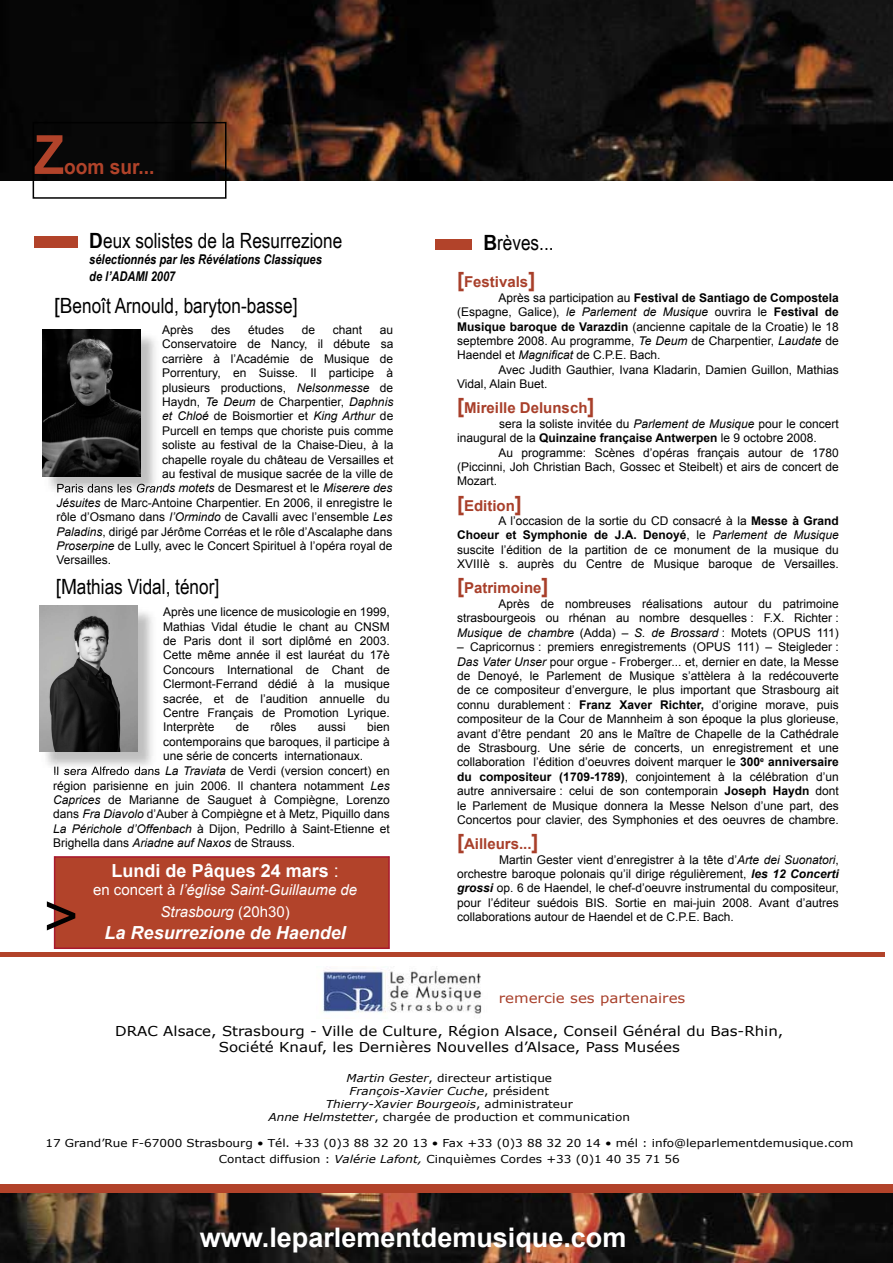
<style>
.page{position:relative;width:893px;height:1263px;background:#fff}
.page>*{position:absolute;margin:0;border:0;box-sizing:border-box;transform-origin:0 0}
.t1{font:60px "Arial";color:#000}
.t2{font:700 54px "Arial Narrow";color:#b1432a;scale:1.11 1}
.t3{font:700 27px "Arial";color:#fff}
.t4{font:21px "Arial Narrow";color:#000;scale:1.11 1}
.t5{font:21px "Arial Narrow";color:#000}
.t6{font:700 21px "Arial Narrow";color:#b1432a;scale:1.11 1}
.t7{font:italic 700 18px "Arial";color:#fff}
.t8{font:700 18px "Arial";color:#fff}
.t9{font:700 15px "Arial";color:#a83f2a}
.t10{font:italic 15px/21.6px "Arial";color:#fff;text-align:center}
.t11{font:13.65px/16.4px "Verdana";color:#000;text-align:center;scale:1.1 1}
.t12{font:13.65px "Verdana";color:#a83f2a;scale:1.1 1}
.t13{font:italic 700 13.5px/16.2px "Arial Narrow";color:#000}
.t14{font:12px/14.4px "Arial";color:#000;text-align:justify}
.t15{font:10.95px/13px "Verdana";color:#000;text-align:center;scale:1.1 1}
.s1{font-weight:700}
.s2{font-size:21px}
.s3{font-style:italic}
.s4{font-weight:700;font-style:italic}
.s5{font-family:"Arial"}
.s6{font-weight:400}
.s7{font-style:normal}
</style>
<div class="page">
<img style="left:0;top:1193px;width:893px;height:70px">
<div style="left:0;top:1184px;width:893px;height:9px;background:#b2432a"></div>
<div style="left:34px;top:236px;width:44px;height:11px;background:#b2432a"></div>
<img style="left:44px;top:331px;width:112px;height:160px">
<img style="left:57px;top:484px;width:75px;height:9px">
<img style="left:137px;top:484px;width:23px;height:9px">
<img style="left:43px;top:330px;width:97px;height:146px">
<img style="left:46px;top:607px;width:107px;height:159px">
<img style="left:54px;top:766px;width:103px;height:6px">
<img style="left:40px;top:606px;width:97px;height:146px">
<div style="left:0;top:952px;width:884px;height:5px;background:#b2432a"></div>
<img style="left:322px;top:967px;width:160px;height:47px">
<div style="left:55px;top:857px;width:334px;height:91px;background:#b2432a"></div>
<hr style="left:54px;top:857px;width:1px;height:91px;background:#a9192d">
<hr style="left:55px;top:947px;width:334px;height:2px;background:#a9192d">
<hr style="left:388px;top:857px;width:2px;height:91px;background:#a9192d">
<hr style="left:55px;top:856px;width:334px;height:2px;background:#a9192d">
<img style="left:0;top:0;width:893px;height:180px">
<hr style="left:33px;top:123px;width:1px;height:75px;background:#000">
<hr style="left:33px;top:197px;width:193px;height:2px;background:#000">
<hr style="left:225px;top:123px;width:1px;height:75px;background:#000">
<hr style="left:33px;top:122px;width:193px;height:1px;background:#000">
<div style="left:435px;top:240px;width:37px;height:10px;background:#b2432a"></div>
<h2 class="t2" style="left:34px;top:114px;width:29px">Z</h2>
<h3 class="t6" style="left:64px;top:151px;width:83px">oom sur...</h3>
<h3 class="t5" style="left:89px;top:225px;width:255px"><span class="s1">D</span>eux solistes de la Resurrezione</h3>
<p class="t13" style="left:89px;top:251px;width:234px">sélectionnés par les Révélations Classiques de l’ADAMI 2007</p>
<h3 class="t5" style="left:483px;top:227px;width:72px"><span class="s1">B</span>rèves...</h3>
<p class="t9" style="left:457px;top:272px;width:80px"><span class="s2">[</span>Festivals<span class="s2">]</span></p>
<p class="t14" style="left:457px;top:291px;width:383px;text-indent:41px">Après sa participation au <span class="s1">Festival de Santiago de Compostela </span>(Espagne, Galice), <span class="s3">le Parlement de Musique</span> ouvrira le <span class="s1">Festival de Musique baroque de Varazdin</span> (ancienne capitale de la Croatie) le 18 septembre 2008. Au programme, <span class="s3">Te Deum</span> de Charpentier, <span class="s3">Laudate</span> de Haendel et <span class="s3">Magnificat</span> de C.P.E. Bach.</p>
<p class="t14" style="left:457px;top:363px;width:383px;text-indent:41px">Avec Judith Gauthier, Ivana Kladarin, Damien Guillon, Mathias<br>Vidal, Alain Buet.</p>
<p class="t9" style="left:457px;top:398px;width:139px"><span class="s2">[</span>Mireille Delunsch<span class="s2">]</span></p>
<p class="t14" style="left:457px;top:417px;width:383px;text-indent:42px">sera la soliste invitée du <span class="s3">Parlement de Musique</span> pour le concert inaugural de la <span class="s1">Quinzaine française Antwerpen</span> le 9 octobre 2008.</p>
<p class="t14" style="left:457px;top:445px;width:383px;text-indent:41px">Au programme: Scènes d’opéras français autour de 1780 (Piccinni, Joh Christian Bach, Gossec et Steibelt) et airs de concert de Mozart.</p>
<p class="t9" style="left:457px;top:495px;width:66px"><span class="s2">[</span>Edition<span class="s2">]</span></p>
<p class="t14" style="left:457px;top:514px;width:383px;text-indent:41px">A l’occasion de la sortie du CD consacré à la <span class="s1">Messe à Grand Choeur et Symphonie de J.A. Denoyé</span>, le <span class="s3">Parlement de Musique </span>suscite l’édition de la partition de ce monument de la musique du XVIIIè s. auprès du Centre de Musique baroque de Versailles.</p>
<p class="t9" style="left:457px;top:578px;width:93px"><span class="s2">[</span>Patrimoine<span class="s2">]</span></p>
<p class="t14" style="left:457px;top:597px;width:383px;text-indent:41px">Après de nombreuses réalisations autour du patrimoine strasbourgeois ou rhénan au nombre desquelles : F.X. Richter :<br><span class="s3">Musique de chambre</span> (Adda) – <span class="s3">S. de Brossard</span> : Motets (OPUS 111)</p>
<p class="t14" style="left:457px;top:640px;width:383px">– Capricornus : premiers enregistrements (OPUS 111) – Steigleder :<br><span class="s3">Das Vater Unser</span> pour orgue - Froberger... et, dernier en date, la Messe de Denoyé, le Parlement de Musique s’attèlera à la redécouverte de ce compositeur d’envergure, le plus important que Strasbourg ait connu durablement : <span class="s1">Franz Xaver Richter,</span> d’origine morave, puis compositeur de la Cour de Mannheim à son époque la plus glorieuse, avant d’être pendant 20 ans le Maître de Chapelle de la Cathédrale de Strasbourg. Une série de concerts, un enregistrement et une collaboration l’édition d’oeuvres doivent marquer le <span class="s1">300</span><sup>e</sup> <span class="s1">anniversaire du compositeur (1709-1789)</span>, conjointement à la célébration d’un autre anniversaire : celui de son contemporain <span class="s1">Joseph Haydn</span> dont le Parlement de Musique donnera la Messe Nelson d’une part, des Concertos pour clavier, des Symphonies et des oeuvres de chambre.</p>
<p class="t9" style="left:457px;top:834px;width:83px"><span class="s2">[</span>Ailleurs...<span class="s2">]</span></p>
<p class="t14" style="left:457px;top:852px;width:383px;text-indent:42px">Martin Gester vient d’enregistrer à la tête d’<span class="s3">Arte dei Suonatori</span>, orchestre baroque polonais qu’il dirige régulièrement, <span class="s4">les 12 Concerti grossi</span> op. 6 de Haendel, le chef-d’oeuvre instrumental du compositeur, pour l’éditeur suédois BIS. Sortie en mai-juin 2008. Avant d’autres</p>
<h3 class="t4" style="left:54px;top:290px;width:221px"><span class="s5">[</span>Benoît Arnould, baryton-basse]</h3>
<p class="t14" style="left:162px;top:323px;width:33px">Après</p>
<p class="t14" style="left:211px;top:323px;width:21px">des</p>
<p class="t14" style="left:248px;top:323px;width:38px">études</p>
<p class="t14" style="left:302px;top:323px;width:15px">de</p>
<p class="t14" style="left:333px;top:323px;width:31px">chant</p>
<p class="t14" style="left:162px;top:323px;width:233px;text-indent:218px">au Conservatoire de Nancy, il débute sa carrière à l’Académie de Musique de Porrentury, en Suisse. Il participe à plusieurs productions, <span class="s3">Nelsonmesse</span> de Haydn, <span class="s3">Te Deum</span> de Charpentier, <span class="s3">Daphnis et Chloé</span> de Boismortier et <span class="s3">King Arthur</span> de Purcell en temps que choriste puis comme soliste au festival de la Chaise-Dieu, à la chapelle royale du château de Versailles et au festival de musique sacrée de la ville de</p>
<p class="t14" style="left:56px;top:481px;width:338px;text-indent:79px"><span class="s3">Grands motets</span> de Desmarest et le <span class="s3">Miserere des Jésuites</span> de Marc-Antoine Charpentier. En 2006, il enregistre le rôle d’Osmano dans <span class="s3">l’Ormindo</span> de Cavalli avec l’ensemble <span class="s3">Les Paladins</span>, dirigé par Jérôme Corréas et le rôle d’Ascalaphe dans <span class="s3">Proserpine</span> de Lully, avec le Concert Spirituel à l’opéra royal de Versailles.</p>
<h3 class="t4" style="left:56px;top:571px;width:149px">[Mathias Vidal, ténor]</h3>
<p class="t14" style="left:163px;top:605px;width:228px">Après une licence de musicologie en 1999, Mathias Vidal étudie le chant au CNSM de Paris dont il sort diplômé en 2003.<br>Cette même année il est lauréat du 17è Concours International de Chant de Clermont-Ferrand dédié à la musique sacrée, et de l’audition annuelle du Centre Français de Promotion Lyrique.<br>Interprète</p>
<p class="t14" style="left:236px;top:720px;width:15px">de</p>
<p class="t14" style="left:270px;top:720px;width:28px">rôles</p>
<p class="t14" style="left:318px;top:720px;width:30px">aussi</p>
<p class="t14" style="left:367px;top:720px;width:24px">bien</p>
<p class="t14" style="left:163px;top:734px;width:228px">contemporains que baroques, il participe à</p>
<p class="t14" style="left:163px;top:749px;width:202px">une série de concerts internationaux.</p>
<p class="t14" style="left:53px;top:764px;width:338px">Il sera Alfredo dans <span class="s3">La Traviata</span> de Verdi (version concert) en</p>
<p class="t14" style="left:53px;top:778px;width:338px">région parisienne en juin 2006. Il chantera notamment <span class="s3">Les</span></p>
<p class="t14" style="left:53px;top:793px;width:338px"><span class="s3">Caprices</span> de Marianne de Sauguet à Compiègne, Lorenzo</p>
<p class="t14" style="left:53px;top:807px;width:338px">dans <span class="s3">Fra Diavolo</span> d’Auber à Compiègne et à Metz, Piquillo dans</p>
<p class="t14" style="left:53px;top:821px;width:338px"><span class="s3">La Périchole d’Offenbach</span> à Dijon, Pedrillo à Saint-Etienne et</p>
<p class="t14" style="left:53px;top:836px;width:244px">Brighella dans <span class="s3">Ariadne auf Naxos</span> de Strauss.</p>
<h3 class="t8" style="left:112px;top:859px;width:229px">Lundi de Pâques 24 mars <span class="s6">:</span></h3>
<p class="t10" style="left:93px;top:879px;width:266px"><span class="s7">en concert à</span> l’église Saint-Guillaume de<br>Strasbourg <span class="s7">(20h30)</span></p>
<h3 class="t7" style="left:105px;top:921px;width:243px">La Resurrezione de Haendel</h3>
<h1 class="t1" style="left:44px;top:877px;width:37px">&gt;</h1>
<p class="t14" style="left:457px;top:910px;width:278px">collaborations autour de Haendel et de C.P.E. Bach.</p>
<p class="t12" style="left:499px;top:989px;width:171px">remercie ses partenaires</p>
<p class="t11" style="left:115px;top:1022px;width:609px">DRAC Alsace, Strasbourg - Ville de Culture, Région Alsace, Conseil Général du Bas-Rhin,<br>Société Knauf, les Dernières Nouvelles d’Alsace, Pass Musées</p>
<p class="t15" style="left:269px;top:1071px;width:330px"><span class="s3">Martin Gester</span>, directeur artistique<br><span class="s3">François-Xavier Cuche</span>, président<br><span class="s3">Thierry-Xavier Bourgeois</span>, administrateur<br><span class="s3">Anne Helmstetter</span>, chargée de production et communication</p>
<p class="t15" style="left:45px;top:1134px;width:736px;line-height:16.4px">17 Grand’Rue F-67000 Strasbourg • Tél. +33 (0)3 88 32 20 13 • Fax +33 (0)3 88 32 20 14 • mél : info@leparlementdemusique.com<br>Contact diffusion : <span class="s3">Valérie Lafont,</span> Cinquièmes Cordes +33 (0)1 40 35 71 56</p>
<h3 class="t3" style="left:200px;top:1220px;width:428px">www.leparlementdemusique.com</h3>
</div>
